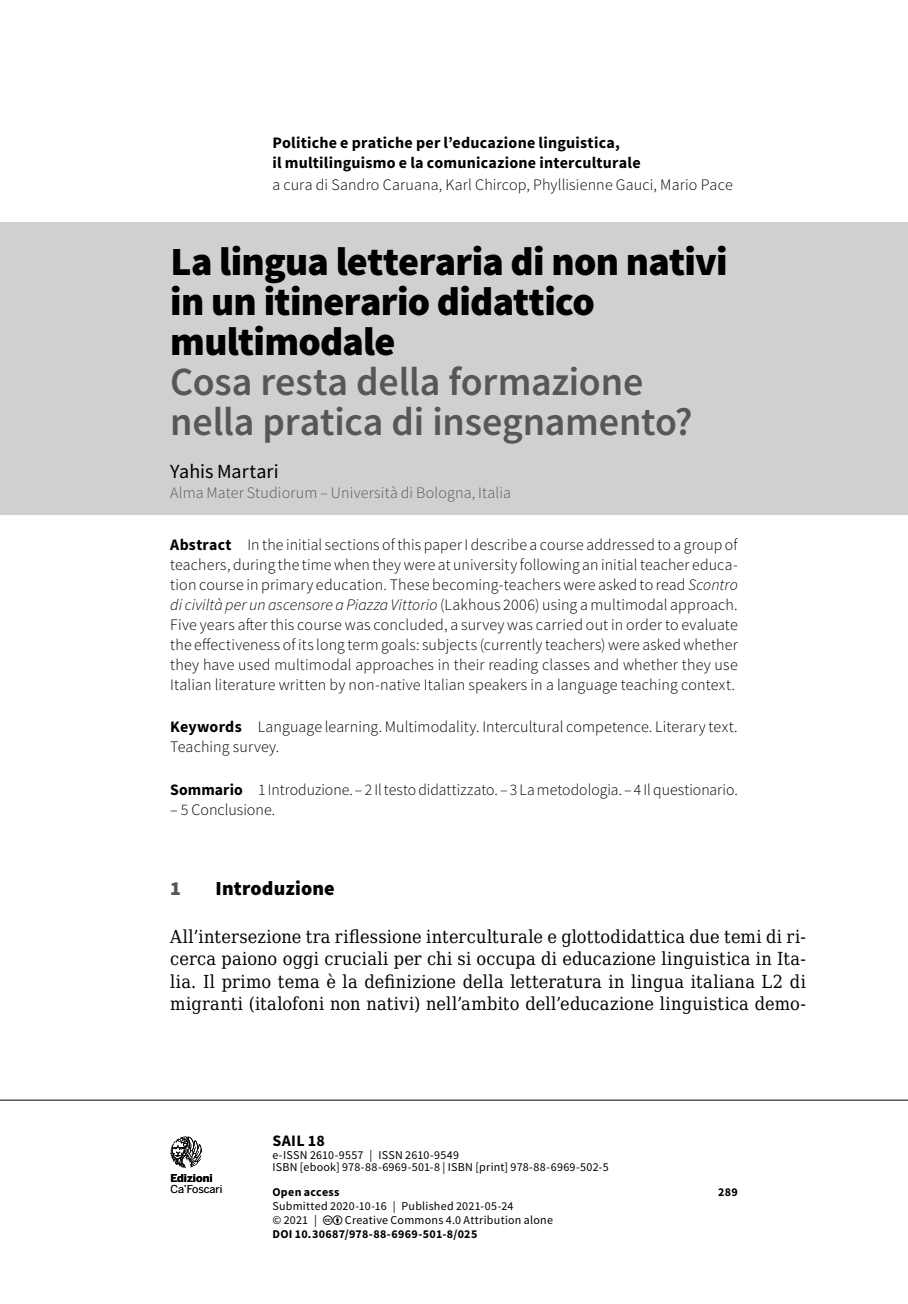
<style>
.page{position:relative;width:908px;height:1304px;background:#fff}
.page>*{position:absolute;margin:0;border:0;box-sizing:border-box;transform-origin:0 0}
.t1{font:900 40px/40px "Source Sans Pro";letter-spacing:-.02em;color:#000}
.t2{font:600 40px/40px "Source Sans Pro";letter-spacing:-.005em;color:#575756}
.t3{font:20px "Source Sans Pro";color:#000}
.t4{font:900 20px "Source Sans Pro";letter-spacing:.01em;color:#000}
.t5{font:900 20px "Source Sans Pro";color:#575756}
.t6{font:18px/22.4px "DejaVu Serif Condensed";letter-spacing:.01em;color:#000;text-align:justify}
.t7{font:300 16px/20px "Source Sans Pro";letter-spacing:.005em;color:#000;text-align:justify}
.t8{font:700 16px/20px "Source Sans Pro";letter-spacing:.015em;color:#000}
.t9{font:300 16px "Source Sans Pro";letter-spacing:.01em;color:#575756}
.t10{font:12px/12.4px "Source Sans Pro";letter-spacing:.02em;color:#000}
.t11{font:700 12px "Source Sans Pro";letter-spacing:.025em;color:#000}
.t12{font:10.8px "Benton Sans";letter-spacing:-.01em;color:#000}
.t13{font:700 10.8px "Benton Sans";color:#000}
.s1{font-weight:700}
.s2{font-style:italic}
</style>
<div class="page">
<hr style="left:0;top:1100px;width:907px;height:1px;background:#000">
<svg style="left:170px;top:1136px;width:32px;height:32px"></svg>
<div style="left:0;top:223px;width:907px;height:292px;background:#d0d0d0"></div>
<p class="t8" style="left:272px;top:133px;width:369px">Politiche e pratiche per l’educazione linguistica,<br>il multilinguismo e la comunicazione interculturale</p>
<p class="t7" style="left:272px;top:175px;width:461px">a cura di Sandro Caruana, Karl Chircop, Phyllisienne Gauci, Mario Pace</p>
<h1 class="t1" style="left:170px;top:241px;width:558px">La lingua letteraria di non nativi in un itinerario didattico multimodale</h1>
<h1 class="t2" style="left:170px;top:362px;width:523px">Cosa resta della formazione nella pratica di insegnamento?</h1>
<p class="t3" style="left:170px;top:459px;width:110px">Yahis Martari</p>
<p class="t9" style="left:170px;top:483px;width:342px">Alma Mater Studiorum – Università di Bologna, Italia</p>
<p class="t7" style="left:170px;top:534px;width:569px"><span class="s1">Abstract</span> In the initial sections of this paper I describe a course addressed to a group of teachers, during the time when they were at university following an initial teacher educa&shy;tion course in primary education. These becoming-teachers were asked to read <span class="s2">Scontro di civiltà per un ascensore a Piazza Vittorio</span> (Lakhous 2006) using a multimodal approach.<br>Five years after this course was concluded, a survey was carried out in order to evaluate the effectiveness of its long term goals: subjects (currently teachers) were asked whether they have used multimodal approaches in their reading classes and whether they use Italian literature written by non-native Italian speakers in a language teaching context.</p>
<p class="t7" style="left:170px;top:717px;width:568px"><span class="s1">Keywords</span> Language learning. Multimodality. Intercultural competence. Literary text.<br>Teaching survey.</p>
<p class="t7" style="left:170px;top:780px;width:568px"><span class="s1">Sommario</span> 1 Introduzione. – 2 Il testo didattizzato. – 3 La metodologia. – 4 Il questionario.</p>
<p class="t7" style="left:170px;top:800px;width:107px">– 5 Conclusione.</p>
<p class="t5" style="left:170px;top:875px;width:12px">1</p>
<p class="t4" style="left:215px;top:875px;width:120px">Introduzione</p>
<p class="t6" style="left:170px;top:925px;width:636px">All’intersezione tra riflessione interculturale e glottodidattica due temi di ri&shy;cerca paiono oggi cruciali per chi si occupa di educazione linguistica in Ita&shy;lia. Il primo tema è la definizione della letteratura in lingua italiana L2 di migranti (italofoni non nativi) nell’ambito dell’educazione linguistica demo-</p>
<p class="t13" style="left:170px;top:1171px;width:44px">Edizioni</p>
<p class="t12" style="left:170px;top:1183px;width:53px">Ca’Foscari</p>
<p class="t8" style="left:272px;top:1130px;width:54px">SAIL 18</p>
<p class="t10" style="left:272px;top:1149px;width:338px">e-ISSN 2610-9557 | ISSN 2610-9549<br>ISBN [ebook] 978-88-6969-501-8 | ISBN [print] 978-88-6969-502-5</p>
<p class="t11" style="left:272px;top:1184px;width:69px">Open access</p>
<p class="t11" style="left:717px;top:1184px;width:21px">289</p>
<p class="t10" style="left:272px;top:1199px;width:242px;line-height:14.2px">Submitted 2020-10-16 | Published 2021-05-24 © 2021 |</p>
<p class="t10" style="left:345px;top:1214px;width:209px">Creative Commons 4.0 Attribution alone</p>
<p class="t11" style="left:272px;top:1226px;width:206px">DOI 10.30687/978-88-6969-501-8/025</p>
</div>
